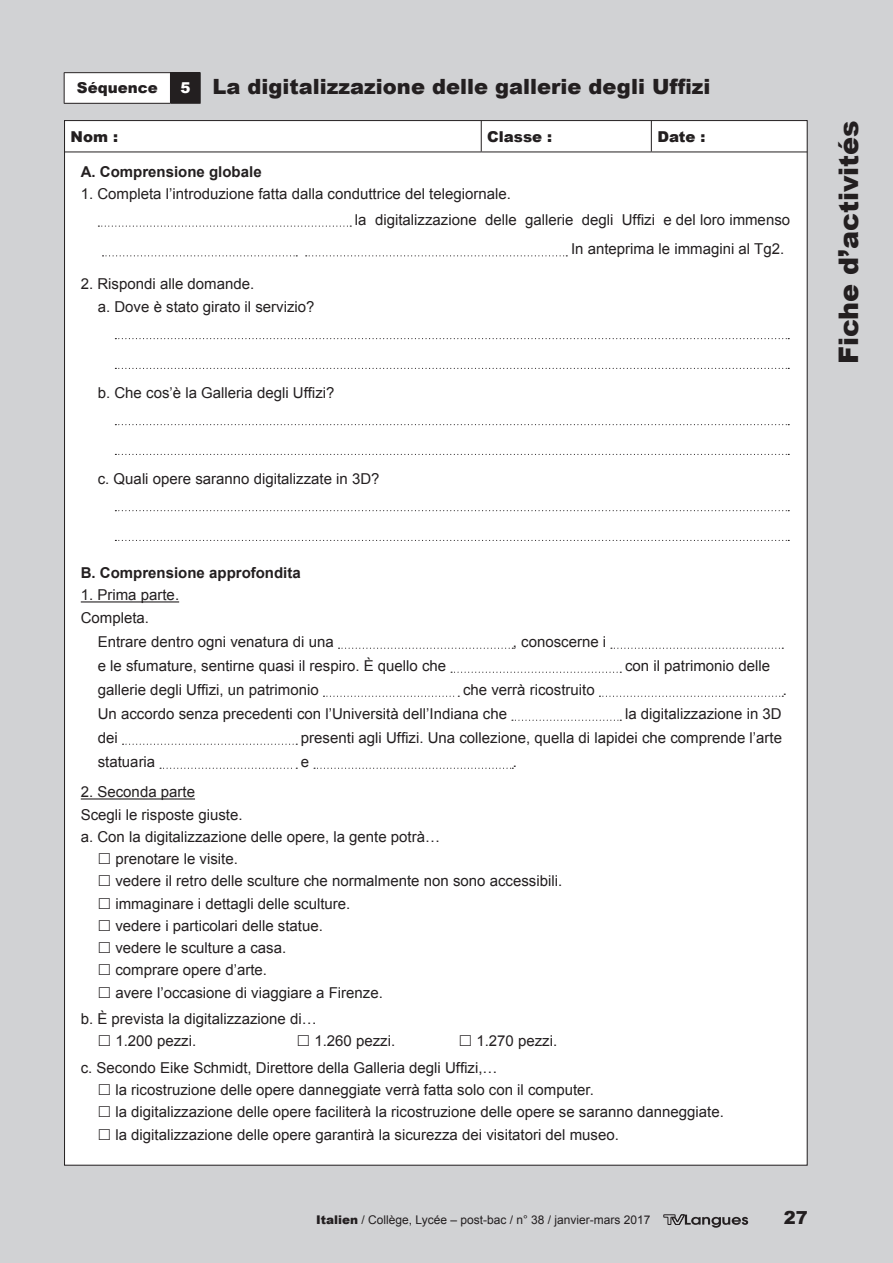
<style>
.page{position:relative;width:893px;height:1263px;background:#d1d2d4}
.page>*{position:absolute;margin:0;border:0;box-sizing:border-box;transform-origin:0 0}
.t1{font:900 27px "Arial";color:#231f20}
.t2{font:900 21px "Arial";color:#231f20}
.t3{font:900 18px "Arial";color:#231f20}
.t4{font:15px/22.2px "Arial";color:#231f20}
.t5{font:700 15px "Arial";color:#231f20}
.t6{font:900 15px "Arial";color:#231f20}
.t7{font:900 15px "Arial";color:#fff}
.t8{font:12px "Arial";color:#231f20}
.s1{font-weight:900}
</style>
<div class="page">
<div style="left:65px;top:121px;width:742px;height:1044px;background:#fff"></div>
<hr style="left:481px;top:121px;width:1px;height:31px;background:#231f20">
<hr style="left:651px;top:121px;width:1px;height:31px;background:#231f20">
<hr style="left:65px;top:152px;width:416px;height:1px;background:#231f20">
<hr style="left:481px;top:152px;width:170px;height:1px;background:#231f20">
<hr style="left:651px;top:152px;width:156px;height:1px;background:#231f20">
<div style="left:64px;top:73px;width:106px;height:30px;background:#fff"></div>
<div style="left:170px;top:73px;width:30px;height:30px;background:#231f20"></div>
<hr style="left:64px;top:72px;width:106px;height:1px;background:#231f20">
<hr style="left:64px;top:73px;width:1px;height:30px;background:#231f20">
<hr style="left:64px;top:103px;width:106px;height:1px;background:#231f20">
<hr style="left:170px;top:72px;width:31px;height:1px;background:#231f20">
<hr style="left:200px;top:73px;width:1px;height:30px;background:#231f20">
<hr style="left:170px;top:103px;width:31px;height:1px;background:#231f20">
<svg style="left:98px;top:226px;width:253px;height:1px"></svg>
<svg style="left:103px;top:255px;width:194px;height:1px"></svg>
<svg style="left:306px;top:255px;width:261px;height:1px"></svg>
<svg style="left:115px;top:338px;width:674px;height:1px"></svg>
<svg style="left:115px;top:368px;width:674px;height:1px"></svg>
<svg style="left:115px;top:424px;width:674px;height:1px"></svg>
<svg style="left:115px;top:454px;width:674px;height:1px"></svg>
<svg style="left:115px;top:510px;width:674px;height:1px"></svg>
<svg style="left:115px;top:540px;width:674px;height:1px"></svg>
<hr style="left:81px;top:601px;width:98px;height:1px;background:#231f20">
<svg style="left:339px;top:648px;width:174px;height:1px"></svg>
<svg style="left:611px;top:648px;width:172px;height:1px"></svg>
<svg style="left:451px;top:672px;width:170px;height:1px"></svg>
<svg style="left:323px;top:696px;width:136px;height:1px"></svg>
<svg style="left:599px;top:696px;width:184px;height:1px"></svg>
<svg style="left:512px;top:720px;width:109px;height:1px"></svg>
<svg style="left:123px;top:744px;width:174px;height:1px"></svg>
<svg style="left:160px;top:768px;width:137px;height:1px"></svg>
<svg style="left:314px;top:768px;width:199px;height:1px"></svg>
<hr style="left:81px;top:798px;width:114px;height:1px;background:#231f20">
<svg style="left:663px;top:1214px;width:85px;height:14px"></svg>
<p class="t6" style="left:77px;top:77px;width:82px">Séquence</p>
<p class="t7" style="left:180px;top:77px;width:12px">5</p>
<h2 class="t2" style="left:213px;top:71px;width:499px">La digitalizzazione delle gallerie degli Uffizi</h2>
<p class="t6" style="left:71px;top:125px;width:49px">Nom :</p>
<p class="t6" style="left:487px;top:125px;width:66px">Classe :</p>
<p class="t6" style="left:657px;top:125px;width:50px">Date :</p>
<p class="t5" style="left:81px;top:161px;width:182px">A. Comprensione globale</p>
<p class="t4" style="left:355px;top:181px;width:437px;line-height:25.5px;text-indent:-274px">1. Completa l’introduzione fatta dalla conduttrice del telegiornale.<br>la digitalizzazione delle gallerie degli Uffizi e del loro immenso</p>
<p class="t4" style="left:571px;top:238px;width:215px">In anteprima le immagini al Tg2.</p>
<p class="t4" style="left:98px;top:273px;width:218px;text-indent:-17px">2. Rispondi alle domande.<br>a. Dove è stato girato il servizio?</p>
<p class="t4" style="left:98px;top:381px;width:238px">b. Che cos’è la Galleria degli Uffizi?</p>
<p class="t4" style="left:98px;top:467px;width:283px">c. Quali opere saranno digitalizzate in 3D?</p>
<h1 class="t1" style="left:829px;top:364px;width:246px;rotate:-90deg">Fiche d’activités</h1>
<p class="t5" style="left:81px;top:563px;width:222px">B. Comprensione approfondita</p>
<p class="t4" style="left:81px;top:584px;width:100px">1. Prima parte.<br>Completa.</p>
<p class="t4" style="left:98px;top:630px;width:237px">Entrare dentro ogni venatura di una</p>
<p class="t4" style="left:513px;top:630px;width:95px">, conoscerne i</p>
<p class="t4" style="left:98px;top:654px;width:350px">e le sfumature, sentirne quasi il respiro. È quello che</p>
<p class="t4" style="left:625px;top:654px;width:147px">con il patrimonio delle</p>
<p class="t4" style="left:98px;top:678px;width:222px">gallerie degli Uffizi, un patrimonio</p>
<p class="t4" style="left:463px;top:678px;width:133px">che verrà ricostruito</p>
<p class="t4" style="left:783px;top:678px;width:6px">.</p>
<p class="t4" style="left:98px;top:702px;width:411px">Un accordo senza precedenti con l’Università dell’Indiana che</p>
<p class="t4" style="left:625px;top:702px;width:158px">la digitalizzazione in 3D</p>
<p class="t4" style="left:98px;top:726px;width:22px">dei</p>
<p class="t4" style="left:301px;top:726px;width:483px">presenti agli Uffizi. Una collezione, quella di lapidei che comprende l’arte</p>
<p class="t4" style="left:98px;top:750px;width:59px">statuaria</p>
<p class="t4" style="left:301px;top:750px;width:10px">e</p>
<p class="t4" style="left:513px;top:750px;width:6px">.</p>
<p class="t4" style="left:81px;top:781px;width:116px">2. Seconda parte</p>
<p class="t4" style="left:81px;top:803px;width:163px">Scegli le risposte giuste.</p>
<p class="t4" style="left:81px;top:826px;width:361px">a. Con la digitalizzazione delle opere, la gente potrà…</p>
<p class="t4" style="left:115px;top:848px;width:124px">prenotare le visite.</p>
<p class="t4" style="left:115px;top:870px;width:448px">vedere il retro delle sculture che normalmente non sono accessibili.</p>
<p class="t4" style="left:115px;top:892px;width:237px">immaginare i dettagli delle sculture.</p>
<p class="t4" style="left:115px;top:914px;width:209px">vedere i particolari delle statue.</p>
<p class="t4" style="left:115px;top:937px;width:172px">vedere le sculture a casa.</p>
<p class="t4" style="left:115px;top:959px;width:153px">comprare opere d’arte.</p>
<p class="t4" style="left:115px;top:981px;width:269px">avere l’occasione di viaggiare a Firenze.</p>
<p class="t4" style="left:115px;top:1008px;width:203px;text-indent:-35px">b. È prevista la digitalizzazione di…<br>1.200 pezzi.</p>
<p class="t4" style="left:81px;top:1028px;width:478px;line-height:26.5px;text-indent:396px">1.270 pezzi. c. Secondo Eike Schmidt, Direttore della Galleria degli Uffizi,…</p>
<p class="t4" style="left:115px;top:1079px;width:610px">la ricostruzione delle opere danneggiate verrà fatta solo con il computer.<br>la digitalizzazione delle opere faciliterà la ricostruzione delle opere se saranno danneggiate. la digitalizzazione delle opere garantirà la sicurezza dei visitatori del museo.</p>
<p class="t4" style="left:314px;top:1030px;width:82px">1.260 pezzi.</p>
<p class="t8" style="left:316px;top:1212px;width:336px"><span class="s1">Italien</span> / Collège, Lycée – post-bac / n° 38 / janvier-mars 2017</p>
<p class="t3" style="left:784px;top:1205px;width:26px">27</p>
</div>
